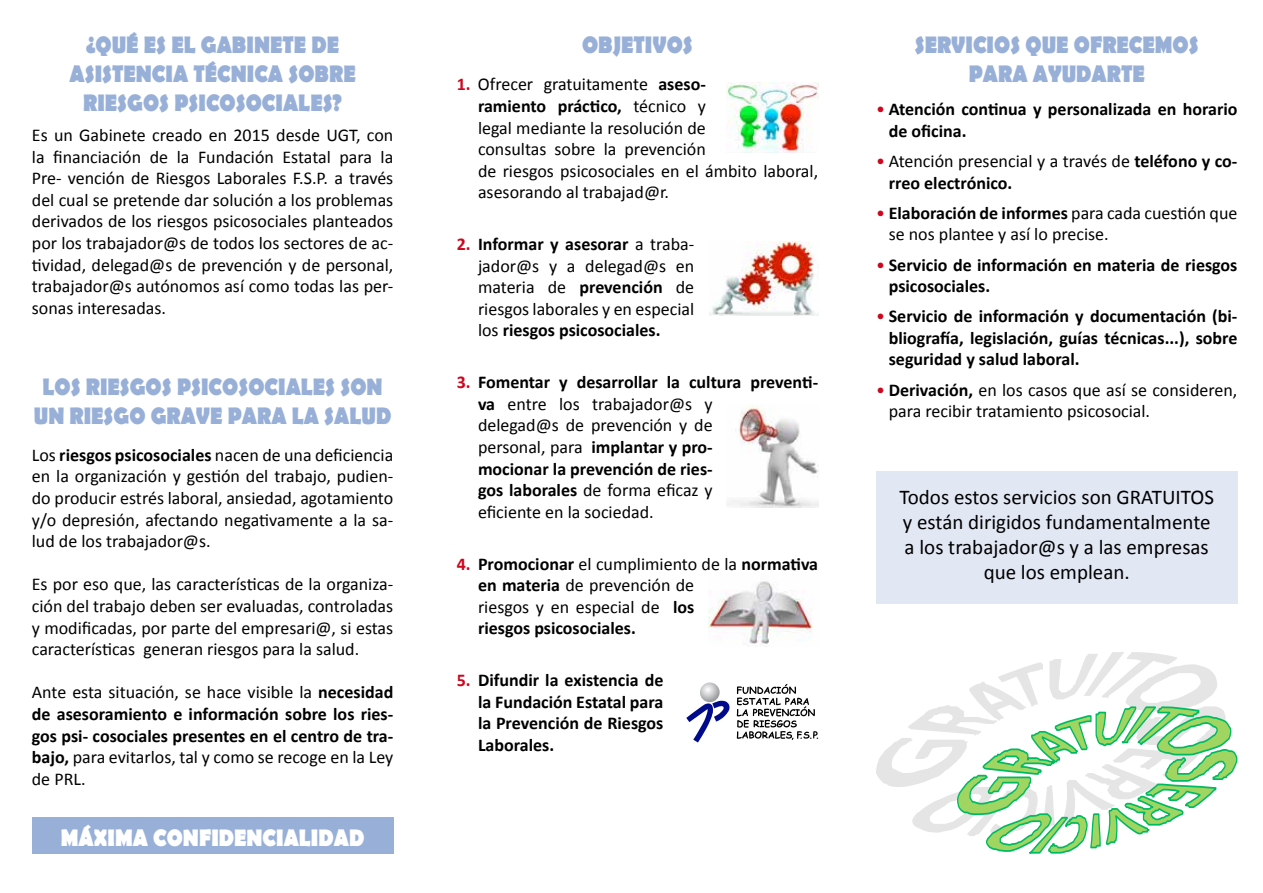
<style>
.page{position:relative;width:1263px;height:893px;background:#fff}
.page>*{position:absolute;margin:0;border:0;box-sizing:border-box;transform-origin:0 0}
.t1{font:700 24px/28.8px "Berlin Sans FB";color:#98b0d8;text-align:center;scale:.87 1}
.t2{font:700 24px "Berlin Sans FB";color:#fff;scale:.87 1}
.t3{font:21px/25.2px "Calibri";color:#000;text-align:center}
.t4{font:18px/21.6px "Calibri";color:#000}
.t5{font:700 18px/21.6px "Calibri";color:#000;text-align:justify}
.s1{font-weight:700}
.s2{font-weight:400}
.s3{font-weight:700;color:#cd071e}
.s4{color:#cd071e}
.s5{font-weight:400;color:#cd071e}
</style>
<div class="page">
<div style="left:876px;top:471px;width:361px;height:132px;background:#e2e7f4"></div>
<img style="left:726px;top:82px;width:92px;height:70px">
<img style="left:709px;top:242px;width:109px;height:74px">
<img style="left:727px;top:406px;width:91px;height:101px">
<img style="left:709px;top:581px;width:104px;height:66px">
<div style="left:32px;top:817px;width:361px;height:37px;background:#98b0d8"></div>
<svg style="left:876px;top:652px;width:341px;height:181px"></svg>
<svg style="left:957px;top:705px;width:280px;height:149px"></svg>
<svg style="left:737px;top:684px;width:81px;height:56px"></svg>
<svg style="left:686px;top:700px;width:44px;height:42px"></svg>
<svg style="left:700px;top:682px;width:20px;height:20px"></svg>
<h1 class="t1" style="left:70px;top:32px;width:330px">¿QUÉ ES EL GABINETE DE<br>ASISTENCIA TÉCNICA SOBRE<br>RIESGOS PSICOSOCIALES?</h1>
<p class="t4" style="left:32px;top:123px;width:363px;text-align:justify">Es un Gabinete creado en 2015 desde UGT, con la financiación de la Fundación Estatal para la Pre- vención de Riesgos Laborales F.S.P. a través del cual se pretende dar solución a los problemas derivados de los riesgos psicosociales planteados por los trabajador@s de todos los sectores de ac&shy;tividad, delegad@s de prevención y de personal, trabajador@s autónomos así como todas las per&shy;sonas interesadas.</p>
<h1 class="t1" style="left:34px;top:374px;width:413px">LOS RIESGOS PSICOSOCIALES SON<br>UN RIESGO GRAVE PARA LA SALUD</h1>
<p class="t4" style="left:32px;top:443px;width:363px;text-align:justify">Los <span class="s1">riesgos psicosociales</span> nacen de una deficiencia en la organización y gestión del trabajo, pudien&shy;do producir estrés laboral, ansiedad, agotamiento y/o depresión, afectando negativamente a la sa&shy;lud de los trabajador@s.</p>
<p class="t4" style="left:32px;top:573px;width:363px;text-align:justify">Es por eso que, las características de la organiza&shy;ción del trabajo deben ser evaluadas, controladas y modificadas, por parte del empresari@, si estas características generan riesgos para la salud.</p>
<p class="t5" style="left:32px;top:681px;width:363px"><span class="s2">Ante esta situación, se hace visible la</span> necesidad de asesoramiento e información sobre los ries&shy;gos psi- cosociales presentes en el centro de tra&shy;bajo, <span class="s2">para evitarlos, tal y como se recoge en la Ley de PRL.</span></p>
<h1 class="t2" style="left:61px;top:824px;width:350px">MÁXIMA CONFIDENCIALIDAD</h1>
<h1 class="t1" style="left:582px;top:32px;width:129px">OBJETIVOS</h1>
<h1 class="t1" style="left:915px;top:32px;width:328px">SERVICIOS QUE OFRECEMOS<br>PARA AYUDARTE</h1>
<p class="t4" style="left:478px;top:73px;width:342px;text-indent:-21px"><span class="s3">1.</span> Ofrecer gratuitamente <span class="s1">aseso-<br>ramiento práctico,</span> técnico y<br>legal mediante la resolución de<br>consultas sobre la prevención<br>de riesgos psicosociales en el ámbito laboral, asesorando al trabajad@r.</p>
<p class="t4" style="left:478px;top:232px;width:218px;text-align:justify;text-indent:-21px"><span class="s3">2.</span> <span class="s1">Informar y asesorar</span> a traba&shy;jador@s y a delegad@s en materia de <span class="s1">prevención</span> de riesgos laborales y en especial los <span class="s1">riesgos psicosociales.</span></p>
<p class="t4" style="left:478px;top:371px;width:342px;text-indent:-21px"><span class="s3">3.</span> <span class="s1">Fomentar y desarrollar la cultura preventi&shy;va</span> entre los trabajador@s y<br>delegad@s de prevención y de<br>personal, para <span class="s1">implantar y pro-<br>mocionar la prevención de ries-<br>gos laborales</span> de forma eficaz y<br>eficiente en la sociedad.</p>
<p class="t5" style="left:478px;top:552px;width:342px;text-align:left;text-indent:-21px"><span class="s4">4.</span> Promocionar <span class="s2">el cumplimiento de la</span> normativa en materia <span class="s2">de prevención de<br>riesgos y en especial de</span> los<br>riesgos psicosociales.</p>
<p class="t5" style="left:478px;top:668px;width:187px;text-indent:-21px"><span class="s4">5.</span> Difundir la existencia de la Fundación Estatal para la Prevención de Riesgos Laborales.</p>
<p class="t5" style="left:889px;top:98px;width:350px;text-indent:-13px"><span class="s5">•</span> Atención continua y personalizada en horario de oficina.</p>
<p class="t4" style="left:889px;top:149px;width:350px;text-indent:-13px"><span class="s4">•</span> Atención presencial y a través de <span class="s1">teléfono y co&shy;rreo electrónico.</span></p>
<p class="t4" style="left:889px;top:201px;width:350px;text-indent:-13px"><span class="s4">•</span> <span class="s1">Elaboración de informes</span> para cada cuestión que se nos plantee y así lo precise.</p>
<p class="t5" style="left:889px;top:253px;width:350px;text-indent:-13px"><span class="s5">•</span> Servicio de información en materia de riesgos psicosociales.</p>
<p class="t5" style="left:889px;top:305px;width:350px;text-indent:-13px"><span class="s5">•</span> Servicio de información y documentación (bi&shy;bliografía, legislación, guías técnicas...), sobre seguridad y salud laboral.</p>
<p class="t4" style="left:889px;top:378px;width:350px;text-indent:-13px"><span class="s4">•</span> <span class="s1">Derivación,</span> en los casos que así se consideren, para recibir tratamiento psicosocial.</p>
<p class="t3" style="left:899px;top:483px;width:316px">Todos estos servicios son GRATUITOS y están dirigidos fundamentalmente a los trabajador@s y a las empresas que los emplean.</p>
</div>
